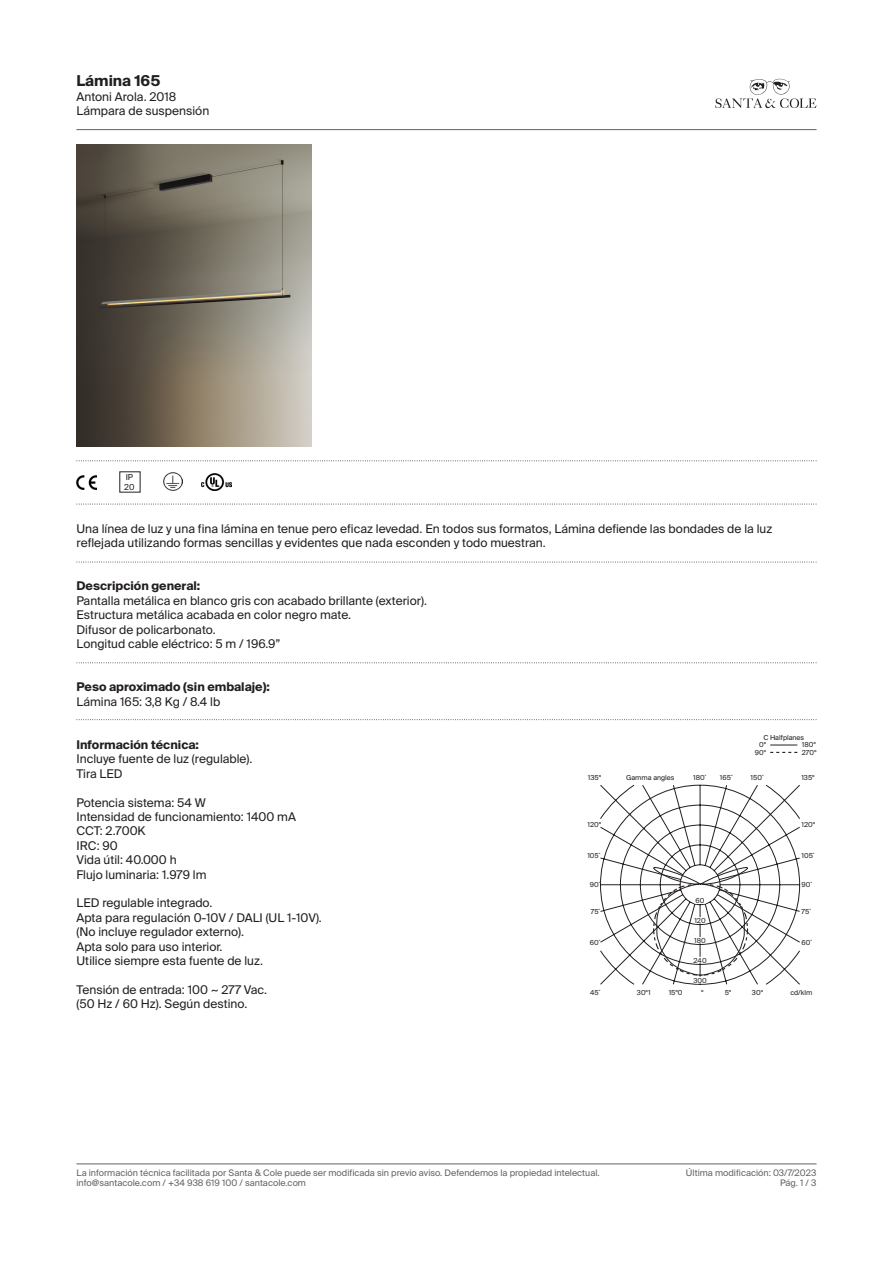
<style>
.page{position:relative;width:893px;height:1263px;background:#fff}
.page>*{position:absolute;margin:0;border:0;box-sizing:border-box;transform-origin:0 0}
.t1{font:700 15px "Suisse Intl";color:#231f20}
.t2{font:12px/14.4px "Suisse Intl";color:#231f20}
.t3{font:700 12px "Suisse Intl";color:#231f20}
.t4{font:9px "Suisse Intl";color:#636366}
.t5{font:8.25px "Suisse Intl";color:#231f20}
.t6{font:7.5px/7.5px "Suisse BP Intl";color:#231f20;text-align:center}
.s1{font-weight:700}
</style>
<div class="page">
<svg style="left:715px;top:79px;width:101px;height:29px"></svg>
<hr style="left:77px;top:129px;width:739px;height:1px;background:#636366">
<hr style="left:77px;top:1163px;width:739px;height:1px;background:#636366">
<svg style="left:77px;top:460px;width:740px;height:1px"></svg>
<svg style="left:77px;top:504px;width:740px;height:1px"></svg>
<svg style="left:77px;top:719px;width:740px;height:1px"></svg>
<svg style="left:77px;top:662px;width:740px;height:1px"></svg>
<svg style="left:77px;top:562px;width:740px;height:1px"></svg>
<img style="left:77px;top:475px;width:19px;height:14px">
<img style="left:164px;top:473px;width:18px;height:18px">
<img style="left:202px;top:473px;width:29px;height:18px">
<img style="left:77px;top:144px;width:234px;height:302px">
<svg style="left:600px;top:785px;width:200px;height:199px"></svg>
<svg style="left:770px;top:752px;width:27px;height:1px"></svg>
<svg style="left:770px;top:745px;width:27px;height:1px"></svg>
<p class="t1" style="left:77px;top:72px;width:85px">Lámina 165</p>
<p class="t2" style="left:77px;top:89px;width:134px">Antoni Arola. 2018<br>Lámpara de suspensión</p>
<p class="t5" style="left:126px;top:472px;width:9px">IP</p>
<p class="t5" style="left:124px;top:482px;width:12px">20</p>
<p class="t2" style="left:77px;top:521px;width:697px">Una línea de luz y una fina lámina en tenue pero eficaz levedad. En todos sus formatos, Lámina defiende las bondades de la luz reflejada utilizando formas sencillas y evidentes que nada esconden y todo muestran.</p>
<p class="t2" style="left:77px;top:579px;width:352px"><span class="s1">Descripción general:<br></span>Pantalla metálica en blanco gris con acabado brillante (exterior).<br>Estructura metálica acabada en color negro mate.<br>Difusor de policarbonato.</p>
<p class="t2" style="left:77px;top:637px;width:206px">Longitud cable eléctrico: 5 m / 196.9”</p>
<p class="t3" style="left:77px;top:680px;width:195px">Peso aproximado (sin embalaje):</p>
<p class="t2" style="left:77px;top:694px;width:145px">Lámina 165: 3,8 Kg / 8.4 lb</p>
<p class="t2" style="left:77px;top:737px;width:177px"><span class="s1">Información técnica:<br></span>Incluye fuente de luz (regulable).</p>
<p class="t2" style="left:77px;top:766px;width:48px">Tira LED</p>
<p class="t2" style="left:77px;top:795px;width:221px">Potencia sistema: 54 W<br>Intensidad de funcionamiento: 1400 mA</p>
<p class="t2" style="left:77px;top:824px;width:102px">CCT: 2.700K<br>IRC: 90<br>Vida útil: 40.000 h</p>
<p class="t2" style="left:77px;top:867px;width:132px">Flujo luminaria: 1.979 lm</p>
<p class="t2" style="left:77px;top:896px;width:137px">LED regulable integrado.</p>
<p class="t2" style="left:77px;top:910px;width:247px">Apta para regulación 0-10V / DALI (UL 1-10V).</p>
<p class="t2" style="left:77px;top:925px;width:169px">(No incluye regulador externo).</p>
<p class="t2" style="left:77px;top:939px;width:147px">Apta solo para uso interior.</p>
<p class="t2" style="left:77px;top:953px;width:188px">Utilice siempre esta fuente de luz.</p>
<p class="t2" style="left:77px;top:982px;width:192px">Tensión de entrada: 100 ~ 277 Vac. (50 Hz / 60 Hz). Según destino.</p>
<p class="t6" style="left:763px;top:733px;width:42px">C Halfplanes</p>
<p class="t6" style="left:755px;top:741px;width:13px">0º<br>90º</p>
<p class="t6" style="left:802px;top:741px;width:16px;text-align:left">180º<br>270º</p>
<p class="t6" style="left:588px;top:773px;width:15px">135º</p>
<p class="t6" style="left:751px;top:773px;width:14px">150˚</p>
<p class="t6" style="left:626px;top:773px;width:50px">Gamma angles</p>
<p class="t6" style="left:693px;top:773px;width:15px">180˚</p>
<p class="t6" style="left:720px;top:773px;width:14px">165˚</p>
<p class="t6" style="left:801px;top:773px;width:15px">135º</p>
<p class="t6" style="left:587px;top:821px;width:15px">120º</p>
<p class="t6" style="left:801px;top:821px;width:15px">120º</p>
<p class="t6" style="left:587px;top:852px;width:14px">105˚</p>
<p class="t6" style="left:801px;top:852px;width:14px">105˚</p>
<p class="t6" style="left:590px;top:881px;width:12px">90˚</p>
<p class="t6" style="left:801px;top:881px;width:12px">90˚</p>
<p class="t6" style="left:591px;top:907px;width:10px">75˚</p>
<p class="t6" style="left:590px;top:938px;width:12px">60˚</p>
<p class="t6" style="left:696px;top:896px;width:10px">60</p>
<p class="t6" style="left:694px;top:916px;width:13px">120</p>
<p class="t6" style="left:694px;top:936px;width:13px">180</p>
<p class="t6" style="left:693px;top:956px;width:15px">240</p>
<p class="t6" style="left:693px;top:976px;width:15px">300</p>
<p class="t6" style="left:801px;top:907px;width:11px">75˚</p>
<p class="t6" style="left:801px;top:938px;width:12px">60˚</p>
<p class="t6" style="left:590px;top:988px;width:12px">45˚</p>
<p class="t6" style="left:637px;top:988px;width:15px">30º1</p>
<p class="t6" style="left:669px;top:988px;width:15px">15º0</p>
<p class="t6" style="left:701px;top:988px;width:4px">º</p>
<p class="t6" style="left:725px;top:988px;width:8px">5º</p>
<p class="t6" style="left:752px;top:988px;width:13px">30º</p>
<p class="t6" style="left:790px;top:988px;width:23px">cd/klm</p>
<p class="t4" style="left:77px;top:1167px;width:525px">La información técnica facilitada por Santa &amp; Cole puede ser modificada sin previo aviso. Defendemos la propiedad intelectual.</p>
<p class="t4" style="left:686px;top:1167px;width:132px">Última modificación: 03/7/2023</p>
<p class="t4" style="left:77px;top:1178px;width:231px">info@santacole.com / +34 938 619 100 / santacole.com</p>
<p class="t4" style="left:780px;top:1178px;width:38px">Pág. 1 / 3</p>
</div>
